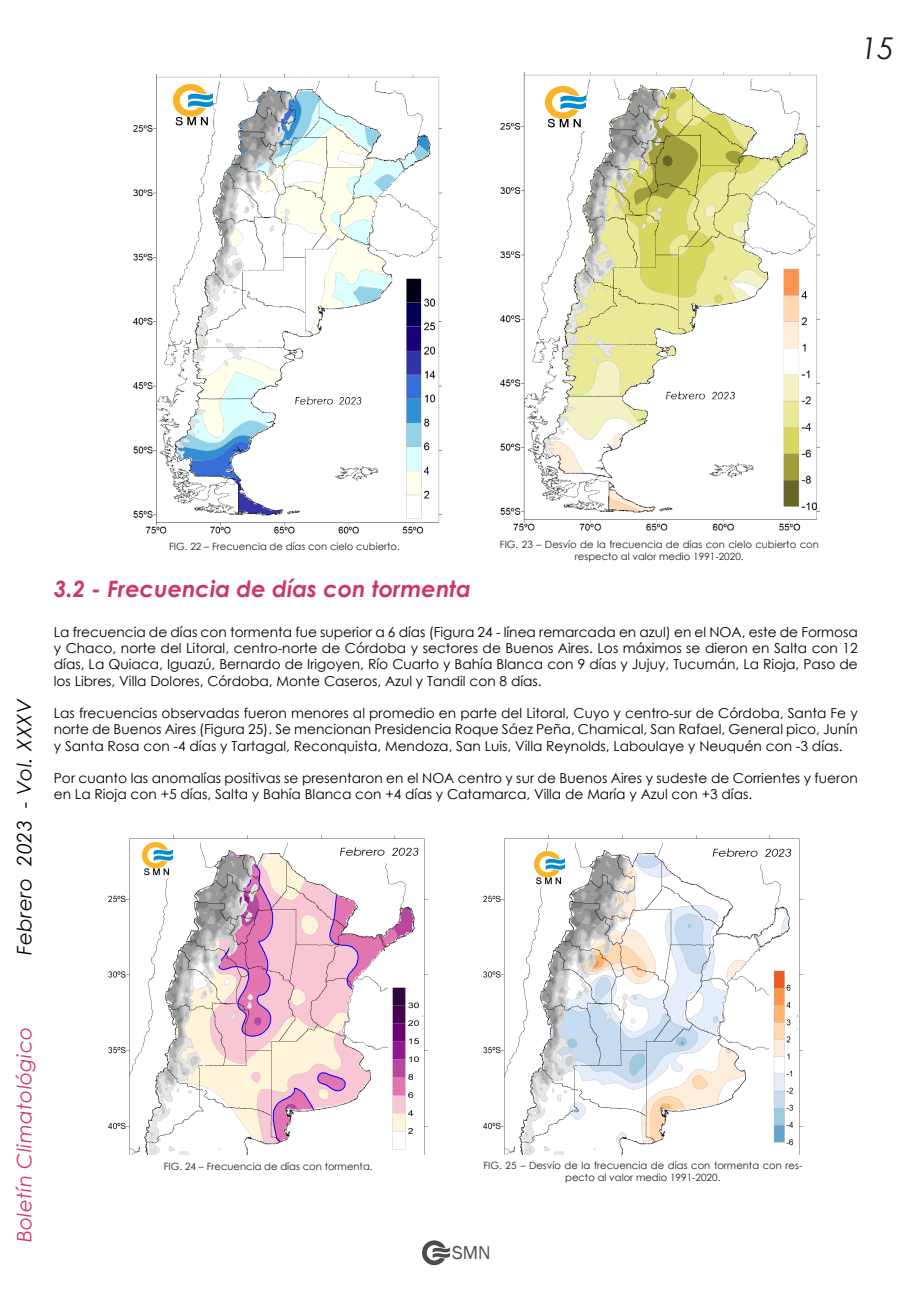
<style>
.page{position:relative;width:911px;height:1290px;background:#fff}
.page>*{position:absolute;margin:0;border:0;box-sizing:border-box;transform-origin:0 0}
.t1{font:italic 30px "Century Gothic";color:#231f20}
.t2{font:italic 700 22.5px "Century Gothic";color:#ce3667}
.t3{font:italic 20px "Century Gothic";letter-spacing:.02em;color:#ce3667}
.t4{font:italic 20px "Century Gothic";letter-spacing:.02em;color:#040503}
.t5{font:19.12px "Franklin Gothic";color:#4c4b4b}
.t6{font:13.75px/16.2px "Century Gothic";color:#000;text-align:justify}
.t7{font:10px/12px "Century Gothic";color:#231f20;text-align:center}
</style>
<div class="page">
<svg style="left:422px;top:1240px;width:28px;height:25px"></svg>
<img style="left:133px;top:75px;width:309px;height:459px">
<img style="left:173px;top:85px;width:39px;height:44px">
<img style="left:501px;top:72px;width:318px;height:459px">
<img style="left:546px;top:87px;width:39px;height:44px">
<img style="left:483px;top:835px;width:319px;height:319px">
<img style="left:534px;top:851px;width:30px;height:35px">
<img style="left:109px;top:835px;width:318px;height:319px">
<img style="left:142px;top:842px;width:30px;height:36px">
<h1 class="t1" style="left:861px;top:27px;width:35px">15</h1>
<h3 class="t4" style="left:10px;top:955px;width:258px;rotate:-90deg">Febrero 2023 - Vol. XXXV</h3>
<p class="t7" style="left:169px;top:540px;width:232px">FIG. 22 – Frecuencia de días con cielo cubierto.</p>
<p class="t7" style="left:500px;top:538px;width:320px">FIG. 23 – Desvío de la frecuencia de días con cielo cubierto con respecto al valor medio 1991-2020.</p>
<p class="t2" style="left:54px;top:572px;width:419px">3.2 - Frecuencia de días con tormenta</p>
<p class="t6" style="left:54px;top:624px;width:805px">La frecuencia de días con tormenta fue superior a 6 días (Figura 24 - línea remarcada en azul) en el NOA, este de Formosa y Chaco, norte del Litoral, centro-norte de Córdoba y sectores de Buenos Aires. Los máximos se dieron en Salta con 12 días, La Quiaca, Iguazú, Bernardo de Irigoyen, Río Cuarto y Bahía Blanca con 9 días y Jujuy, Tucumán, La Rioja, Paso de los Libres, Villa Dolores, Córdoba, Monte Caseros, Azul y Tandil con 8 días.</p>
<p class="t6" style="left:54px;top:705px;width:805px">Las frecuencias observadas fueron menores al promedio en parte del Litoral, Cuyo y centro-sur de Córdoba, Santa Fe y norte de Buenos Aires (Figura 25). Se mencionan Presidencia Roque Sáez Peña, Chamical, San Rafael, General pico, Junín y Santa Rosa con -4 días y Tartagal, Reconquista, Mendoza, San Luis, Villa Reynolds, Laboulaye y Neuquén con -3 días.</p>
<p class="t6" style="left:54px;top:770px;width:805px">Por cuanto las anomalías positivas se presentaron en el NOA centro y sur de Buenos Aires y sudeste de Corrientes y fueron en La Rioja con +5 días, Salta y Bahía Blanca con +4 días y Catamarca, Villa de María y Azul con +3 días.</p>
<h3 class="t3" style="left:10px;top:1242px;width:217px;rotate:-90deg">Boletín Climatológico</h3>
<p class="t7" style="left:164px;top:1160px;width:210px">FIG. 24 – Frecuencia de días con tormenta.</p>
<p class="t7" style="left:483px;top:1159px;width:320px">FIG. 25 – Desvío de la frecuencia de días con tormenta con res&shy;pecto al valor medio 1991-2020.</p>
<h3 class="t5" style="left:452px;top:1241px;width:40px">SMN</h3>
</div>
